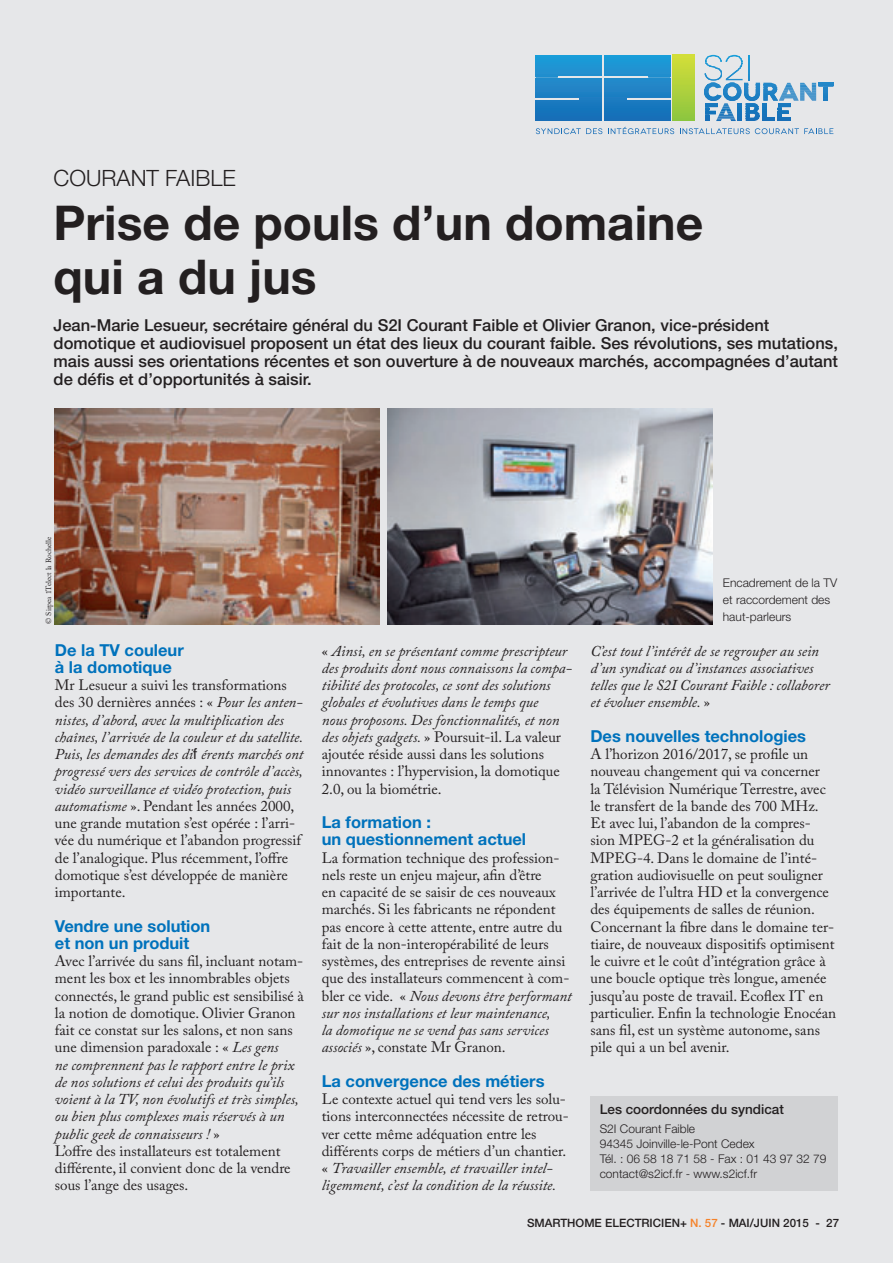
<style>
.page{position:relative;width:893px;height:1263px;background:#e6e7e9}
.page>*{position:absolute;margin:0;border:0;box-sizing:border-box;transform-origin:0 0}
.t1{font:700 48px/54px "Helvetica Neue LT Pro";color:#231f20}
.t2{font:300 22.5px "Helvetica Neue LT Pro";color:#231f20}
.t3{font:500 16.5px/18px "Helvetica Neue LT Pro";color:#231f20}
.t4{font:700 16.5px/17.2px "Helvetica Neue LT Pro";color:#0072bc}
.t5{font:15px/17.2px "Adobe Caslon Pro";color:#231f20}
.t6{font:italic 15px/17.2px "Adobe Caslon Pro";color:#231f20}
.t7{font:500 13.5px "Helvetica Neue LT Pro";color:#231f20}
.t8{font:300 12px/15px "Helvetica Neue LT Pro";color:#231f20}
.t9{font:500 11.55px "Helvetica Neue LT Pro";color:#231f20}
.t10{font:7.5px "Adobe Caslon Pro";color:#231f20}
.s1{font-style:italic}
.s2{font-style:normal}
.s3{color:#f58229}
</style>
<div class="page">
<svg style="left:536px;top:55px;width:297px;height:79px"></svg>
<div style="left:590px;top:1096px;width:248px;height:95px;background:#d1d2d4"></div>
<img style="left:54px;top:408px;width:326px;height:216px">
<img style="left:387px;top:408px;width:326px;height:216px">
<h2 class="t2" style="left:54px;top:164px;width:149px">Courant faible</h2>
<h1 class="t1" style="left:54px;top:195px;width:651px">Prise de pouls d’un domaine qui a du jus</h1>
<p class="t3" style="left:54px;top:316px;width:786px">Jean-Marie Lesueur, secrétaire général du S2I Courant Faible et Olivier Granon, vice-président domotique et audiovisuel proposent un état des lieux du courant faible. Ses révolutions, ses mutations, mais aussi ses orientations récentes et son ouverture à de nouveaux marchés, accompagnées d’autant de défis et d’opportunités à saisir.</p>
<p class="t10" style="left:44px;top:624px;width:88px;rotate:-90deg">© Sirpea 1Telect la Rochelle</p>
<p class="t4" style="left:55px;top:641px;width:130px">De la TV couleur à la domotique</p>
<p class="t5" style="left:55px;top:676px;width:250px">Mr Lesueur a suivi les transformations des 30 dernières années : « <span class="s1">Pour les anten&shy;nistes, d’abord, avec la multiplication des chaînes, l’arrivée de la couleur et du satellite.<br>Puis, les demandes des différents marchés ont progressé vers des services de contrôle d’accès, vidéo surveillance et vidéo protection, puis automatisme</span> ». Pendant les années 2000, une grande mutation s’est opérée : l’arri&shy;vée du numérique et l’abandon progressif de l’analogique. Plus récemment, l’offre domotique s’est développée de manière importante.</p>
<p class="t4" style="left:55px;top:917px;width:157px">Vendre une solution et non un produit</p>
<p class="t5" style="left:55px;top:952px;width:251px">Avec l’arrivée du sans fil, incluant notam&shy;ment les box et les innombrables objets connectés, le grand public est sensibilisé à la notion de domotique. Olivier Granon fait ce constat sur les salons, et non sans une dimension paradoxale : « <span class="s1">Les gens<br>ne comprennent pas le rapport entre le prix de nos solutions et celui des produits qu’ils voient à la TV, non évolutifs et très simples, ou bien plus complexes mais réservés à un public geek de connaisseurs !</span> »<br>L’offre des installateurs est totalement différente, il convient donc de la vendre sous l’ange des usages.</p>
<p class="t8" style="left:723px;top:573px;width:116px;line-height:17.2px">Encadrement de la TV et raccordement des</p>
<p class="t8" style="left:723px;top:609px;width:70px">haut-parleurs</p>
<p class="t6" style="left:590px;top:642px;width:241px">C’est tout l’intérêt de se regrouper au sein d’un syndicat ou d’instances associatives telles que le S2I Courant Faible : collaborer et évoluer ensemble. <span class="s2">»</span></p>
<p class="t4" style="left:590px;top:727px;width:217px">Des nouvelles technologies</p>
<p class="t5" style="left:590px;top:745px;width:247px">A l’horizon 2016/2017, se profile un nouveau changement qui va concerner<br>la Télévision Numérique Terrestre, avec le transfert de la bande des 700 MHz.<br>Et avec lui, l’abandon de la compres&shy;sion MPEG-2 et la généralisation du MPEG-4. Dans le domaine de l’inté&shy;gration audiovisuelle on peut souligner l’arrivée de l’ultra HD et la convergence des équipements de salles de réunion.<br>Concernant la fibre dans le domaine ter&shy;tiaire, de nouveaux dispositifs optimisent le cuivre et le coût d’intégration grâce à une boucle optique très longue, amenée jusqu’au poste de travail. Ecoflex IT en particulier. Enfin la technologie Enocéan sans fil, est un système autonome, sans pile qui a un bel avenir.</p>
<p class="t6" style="left:322px;top:642px;width:252px"><span class="s2">«</span> Ainsi, en se présentant comme prescripteur des produits dont nous connaissons la compa&shy;tibilité des protocoles, ce sont des solutions globales et évolutives dans le temps que<br>nous proposons. Des fonctionnalités, et non des objets gadgets. <span class="s2">» Poursuit-il. La valeur ajoutée réside aussi dans les solutions innovantes : l’hypervision, la domotique 2.0, ou la biométrie.</span></p>
<p class="t4" style="left:322px;top:813px;width:206px">La formation :<br>un questionnement actuel</p>
<p class="t5" style="left:322px;top:849px;width:252px">La formation technique des profession&shy;nels reste un enjeu majeur, afin d’être<br>en capacité de se saisir de ces nouveaux marchés. Si les fabricants ne répondent pas encore à cette attente, entre autre du fait de la non-interopérabilité de leurs systèmes, des entreprises de revente ainsi que des installateurs commencent à com&shy;bler ce vide. « <span class="s1">Nous devons être performant sur nos installations et leur maintenance,<br>la domotique ne se vend pas sans services associés</span> », constate Mr Granon.</p>
<p class="t4" style="left:322px;top:1072px;width:224px">La convergence des métiers</p>
<p class="t5" style="left:322px;top:1090px;width:249px">Le contexte actuel qui tend vers les solu&shy;tions interconnectées nécessite de retrou&shy;ver cette même adéquation entre les différents corps de métiers d’un chantier. « <span class="s1">Travailler ensemble, et travailler intel&shy;ligemment, c’est la condition de la réussite.</span></p>
<p class="t7" style="left:600px;top:1101px;width:186px">Les coordonnées du syndicat</p>
<p class="t8" style="left:600px;top:1121px;width:228px">S2I Courant Faible<br>94345 Joinville-le-Pont Cedex<br>Tél. : 06 58 18 71 58 - Fax : 01 43 97 32 79 contact@s2icf.fr - www.s2icf.fr</p>
<p class="t9" style="left:527px;top:1216px;width:93px">smarthome Electricien</p>
<p class="t9" style="left:680px;top:1216px;width:161px">+ <span class="s3">n. 57</span> - mai/juin 2015 - 27</p>
</div>
